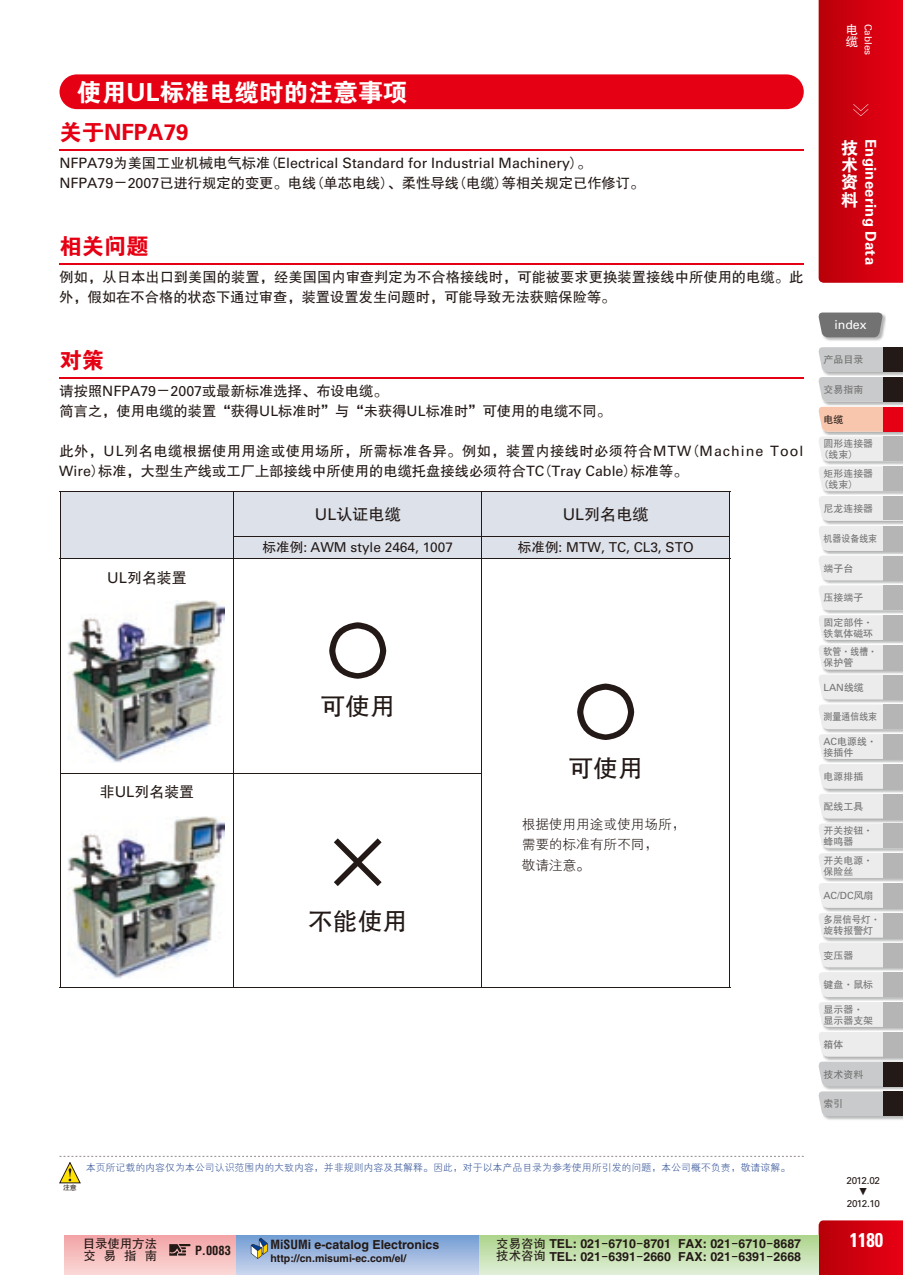
<style>
.page{position:relative;width:903px;height:1275px;background:#fff}
.page>*{position:absolute;margin:0;border:0;box-sizing:border-box;transform-origin:0 0}
.t1{font:74.38px "Shin Go Pro";color:#231916}
.t2{font:24.85px "FZDHTJW GB1 0";color:#fff}
.t3{font:24.85px "FZHTJW GB1 0";color:#231916}
.t4{font:700 22.4px "Univers LT Std";color:#e60013}
.t5{font:22.4px "FZDHTJW GB1 0";color:#e60013}
.t6{font:700 condensed 19.78px "Univers LT Std";color:#fff;scale:.95 1}
.t7{font:17.32px/17.3px "FZDHTJW GB1 0";color:#fff;text-align:justify}
.t8{font:16.1px "FZHTJW GB1 0";color:#231916}
.t9{font:700 14.88px "Univers LT Std";letter-spacing:.02em;color:#fff}
.t10{font:14.88px "FZHTJW GB1 0";color:#231916}
.t11{font:14.17px/19.8px "FZHTJW GB1 0";color:#231916}
.t12{font:14.17px/19.8px "FZHTJW GB1 0";letter-spacing:.03em;color:#231916}
.t13{font:14.17px "Univers LT Std";color:#231916}
.t14{font:13.65px "Univers LT Std";color:#231916}
.t15{font:13.65px/20.5px "FZXH1 JW GB1 0";color:#231916}
.t16{font:700 12.42px/13.1px "Helvetica LT Std";color:#231916}
.t17{font:12.42px/12.2px "FZHTJW GB1 0";color:#231916}
.t18{font:700 condensed 12.42px "Helvetica LT Std";color:#231916}
.t19{font:12.42px "Univers LT Std";color:#fff}
.t20{font:12.42px/12.4px "FZHTJW GB1 0";color:#fff}
.t21{font:700 10.5px "Helvetica LT Std";color:#231916}
.t22{font:9.97px/11.2px "FZHTJW GB1 0";color:#727272}
.t23{font:9.97px "FZXH1 JW GB1 0";color:#355498}
.t24{font:9.97px/11.2px "FZHTJW GB1 0";color:#727272;scale:.9 1}
.t25{font:9.97px "Univers LT Std";letter-spacing:-.04em;color:#231916}
.t26{font:9.97px "Univers LT Std";color:#727272}
.t27{font:9.97px/11.2px "FZHTJW GB1 0";color:#727272;scale:.95 1}
.t28{font:9.97px "MS Gothic";color:#727272}
.t29{font:9.97px "Univers LT Std";color:#fff}
.t30{font:9.97px "FZHTJW GB1 0";color:#231916}
.t31{font:7px "FZHTJW GB1 0";color:#231916}
.s1{font-family:"Univers LT Std";font-weight:700}
.s2{font-family:"FZDHTJW GB1 0";font-weight:400}
.s3{font-family:"FZHTJW GB1 0"}
.s4{font-family:"MS Gothic"}
.s5{font-family:"Univers LT Std"}
.s6{font-family:"Shin Go Pro"}
.s7{font-stretch:condensed}
.s8{font-family:"FZHTJW GB1 0";font-weight:400}
.s9{font-weight:400}
</style>
<div class="page">
<svg style="left:819px;top:1220px;width:84px;height:55px;background:#d00210"></svg>
<svg style="left:819px;top:0;width:84px;height:283px;background:#d0000e"></svg>
<div style="left:479px;top:1235px;width:340px;height:40px;background:linear-gradient(to bottom,#add48c,#dfeed7)"></div>
<div style="left:64px;top:1235px;width:173px;height:40px;background:linear-gradient(to bottom,#f2a3a5,#fad8d6)"></div>
<div style="left:237px;top:1235px;width:242px;height:40px;background:linear-gradient(to bottom,#729cd4,#cad5ed)"></div>
<svg style="left:251px;top:1238px;width:17px;height:21px"></svg>
<svg style="left:169px;top:1244px;width:21px;height:12px"></svg>
<img style="left:823px;top:1116px;width:80px;height:4px">
<svg style="left:818px;top:347px;width:85px;height:769px;background:#d9d6d5"></svg>
<div style="left:883px;top:347px;width:20px;height:25px;background:#231916"></div>
<img style="left:823px;top:314px;width:63px;height:27px">
<svg style="left:818px;top:313px;width:65px;height:24px;background:#7a7a7a"></svg>
<div style="left:60px;top:74px;width:744px;height:35px;background:#e60013;border-radius:17px"></div>
<hr style="left:60px;top:491px;width:174px;height:1px;background:#231916">
<hr style="left:234px;top:491px;width:248px;height:1px;background:#231916">
<hr style="left:482px;top:491px;width:248px;height:1px;background:#231916">
<hr style="left:60px;top:559px;width:1px;height:214px;background:#231916">
<hr style="left:729px;top:559px;width:1px;height:214px;background:#231916">
<hr style="left:60px;top:773px;width:1px;height:214px;background:#231916">
<hr style="left:729px;top:773px;width:1px;height:214px;background:#231916">
<hr style="left:481px;top:559px;width:1px;height:214px;background:#231916">
<hr style="left:481px;top:773px;width:1px;height:214px;background:#231916">
<hr style="left:482px;top:987px;width:248px;height:1px;background:#231916">
<hr style="left:60px;top:987px;width:174px;height:1px;background:#231916">
<hr style="left:234px;top:987px;width:248px;height:1px;background:#231916">
<div style="left:60px;top:492px;width:670px;height:67px;background:#dce1ea"></div>
<hr style="left:233px;top:559px;width:1px;height:214px;background:#231916">
<hr style="left:61px;top:773px;width:173px;height:1px;background:#231916">
<hr style="left:234px;top:773px;width:248px;height:1px;background:#231916">
<hr style="left:233px;top:773px;width:1px;height:214px;background:#231916">
<svg style="left:329px;top:622px;width:58px;height:57px"></svg>
<svg style="left:577px;top:683px;width:58px;height:57px"></svg>
<img style="left:68px;top:601px;width:156px;height:162px">
<img style="left:68px;top:816px;width:156px;height:162px">
<hr style="left:60px;top:150px;width:744px;height:1px;background:#e60013">
<hr style="left:60px;top:377px;width:744px;height:2px;background:#e60013">
<hr style="left:60px;top:263px;width:744px;height:2px;background:#e60013">
<svg style="left:60px;top:1156px;width:744px;height:27px"></svg>
<h2 class="t2" style="left:77px;top:78px;width:332px">使用<span class="s1">UL</span>标准电缆时的注意事项</h2>
<h3 class="t4" style="left:60px;top:119px;width:131px"><span class="s2">关于</span>NFPA79</h3>
<p class="t13" style="left:60px;top:155px;width:533px">NFPA79<span class="s3">为美国工业机械电气标准</span><span class="s4">(</span>Electrical Standard for Industrial Machinery<span class="s4">)</span><span class="s3">。</span></p>
<p class="t11" style="left:60px;top:173px;width:586px"><span class="s5">NFPA79</span><span class="s6">－</span><span class="s5">2007</span>已进行规定的变更。电线<span class="s4">(</span>单芯电线<span class="s4">)</span>、柔性导线<span class="s4">(</span>电缆<span class="s4">)</span>等相关规定已作修订。</p>
<h3 class="t5" style="left:60px;top:234px;width:91px">相关问题</h3>
<p class="t11" style="left:59px;top:267px;width:746px">例如，从日本出口到美国的装置，经美国国内审查判定为不合格接线时，可能被要求更换装置接线中所使用的电缆。此外，假如在不合格的状态下通过审查，装置设置发生问题时，可能导致无法获赔保险等。</p>
<h3 class="t5" style="left:60px;top:348px;width:46px">对策</h3>
<p class="t11" style="left:60px;top:381px;width:553px">请按照<span class="s5">NFPA79</span><span class="s6">－</span><span class="s5">2007</span>或最新标准选择、布设电缆。<br>简言之，使用电缆的装置“获得<span class="s5">UL</span>标准时”与“未获得<span class="s5">UL</span>标准时”可使用的电缆不同。</p>
<p class="t12" style="left:59px;top:441px;width:746px">此外，<span class="s5">UL</span>列名电缆根据使用用途或使用场所，所需标准各异。例如，装置内接线时必须符合<span class="s5">MTW</span><span class="s4">(</span><span class="s5">Machine Tool<br>Wire</span><span class="s4">)</span>标准，大型生产线或工厂上部接线中所使用的电缆托盘接线必须符合<span class="s5">TC</span><span class="s4">(</span><span class="s5">Tray Cable</span><span class="s4">)</span>标准等。</p>
<p class="t10" style="left:107px;top:569px;width:81px"><span class="s5">UL</span>列名装置</p>
<p class="t10" style="left:100px;top:784px;width:96px">非<span class="s5">UL</span>列名装置</p>
<p class="t8" style="left:315px;top:505px;width:87px"><span class="s5">UL</span>认证电缆</p>
<p class="t8" style="left:563px;top:505px;width:87px"><span class="s5">UL</span>列名电缆</p>
<p class="t14" style="left:263px;top:539px;width:192px"><span class="s3">标准例</span>: AWM style 2464, 1007</p>
<p class="t14" style="left:518px;top:539px;width:177px"><span class="s3">标准例</span>: MTW, TC, CL3, STO</p>
<h2 class="t3" style="left:320px;top:693px;width:76px">可使用</h2>
<h1 class="t1" style="left:320px;top:802px;width:76px">×</h1>
<h2 class="t3" style="left:308px;top:907px;width:101px">不能使用</h2>
<h2 class="t3" style="left:568px;top:754px;width:76px">可使用</h2>
<p class="t15" style="left:522px;top:814px;width:165px">根据使用用途或使用场所，需要的标准有所不同，<br>敬请注意。</p>
<p class="t20" style="left:846px;top:24px;width:13px">电缆</p>
<p class="t29" style="left:874px;top:24px;width:33px;rotate:90deg">Cables</p>
<p class="t7" style="left:841px;top:139px;width:18px">技术资料</p>
<p class="t9" style="left:879px;top:139px;width:127px;rotate:90deg">Engineering Data</p>
<p class="t19" style="left:834px;top:318px;width:34px">index</p>
<p class="t22" style="left:823px;top:354px;width:41px">产品目录</p>
<p class="t22" style="left:823px;top:384px;width:41px">交易指南</p>
<p class="t30" style="left:823px;top:414px;width:21px">电缆</p>
<p class="t22" style="left:823px;top:438px;width:51px">圆形连接器</p>
<p class="t28" style="left:823px;top:450px;width:31px">(<span class="s3">线束</span>)</p>
<p class="t22" style="left:823px;top:468px;width:51px">矩形连接器</p>
<p class="t28" style="left:823px;top:479px;width:31px">(<span class="s3">线束</span>)</p>
<p class="t22" style="left:823px;top:503px;width:51px">尼龙连接器</p>
<p class="t24" style="left:823px;top:533px;width:61px">机器设备线束</p>
<p class="t22" style="left:823px;top:563px;width:31px">端子台</p>
<p class="t22" style="left:823px;top:592px;width:41px">压接端子</p>
<p class="t22" style="left:823px;top:617px;width:51px">固定部件·铁氧体磁环</p>
<p class="t24" style="left:823px;top:646px;width:61px">软管·线槽·保护管</p>
<p class="t26" style="left:823px;top:681px;width:42px">LAN<span class="s3">线缆</span></p>
<p class="t24" style="left:823px;top:711px;width:61px">测量通信线束</p>
<p class="t22" style="left:823px;top:736px;width:55px"><span class="s5">AC</span>电源线·接插件</p>
<p class="t22" style="left:823px;top:771px;width:41px">电源排插</p>
<p class="t22" style="left:823px;top:801px;width:41px">配线工具</p>
<p class="t22" style="left:823px;top:825px;width:51px">开关按钮·蜂鸣器</p>
<p class="t22" style="left:823px;top:855px;width:51px">开关电源·保险丝</p>
<p class="t26" style="left:823px;top:890px;width:51px">AC<span class="s3">/</span>DC<span class="s3">风扇</span></p>
<p class="t27" style="left:823px;top:914px;width:61px">多层信号灯·旋转报警灯</p>
<p class="t22" style="left:823px;top:950px;width:31px">变压器</p>
<p class="t22" style="left:823px;top:979px;width:51px">键盘·鼠标</p>
<p class="t22" style="left:823px;top:1003px;width:51px">显示器·显示器支架</p>
<p class="t22" style="left:823px;top:1039px;width:21px">箱体</p>
<p class="t22" style="left:823px;top:1069px;width:41px">技术资料</p>
<p class="t22" style="left:823px;top:1098px;width:21px">索引</p>
<p class="t31" style="left:63px;top:1184px;width:15px">注意</p>
<p class="t23" style="left:86px;top:1162px;width:706px">本页所记载的内容仅为本公司认识范围内的大致内容，并非规则内容及其解释。因此，对于以本产品目录为参考使用所引发的问题，本公司概不负责，敬请谅解。</p>
<p class="t17" style="left:83px;top:1238px;width:76px">目录使用方法交易指南</p>
<p class="t18" style="left:195px;top:1242px;width:37px">P.0083</p>
<p class="t16" style="left:270px;top:1238px;width:170px"><span class="s7">MiSUMi</span> e-catalog Electronics</p>
<p class="t21" style="left:270px;top:1251px;width:137px">http://cn.misumi-ec.com/el/</p>
<p class="t16" style="left:496px;top:1237px;width:306px"><span class="s8">交易咨询</span> TEL: 021<span class="s9">-</span>6710<span class="s9">-</span>8701 FAX: 021<span class="s9">-</span>6710<span class="s9">-</span>8687<span class="s8">技术咨询</span> TEL: 021<span class="s9">-</span>6391<span class="s9">-</span>2660 FAX: 021<span class="s9">-</span>6391<span class="s9">-</span>2668</p>
<p class="t25" style="left:846px;top:1175px;width:35px">2012.02</p>
<p class="t30" style="left:868px;top:1197px;width:11px;rotate:-180deg">▲</p>
<p class="t25" style="left:847px;top:1197px;width:35px">2012.10</p>
<h3 class="t6" style="left:850px;top:1228px;width:37px">1180</h3>
</div>
